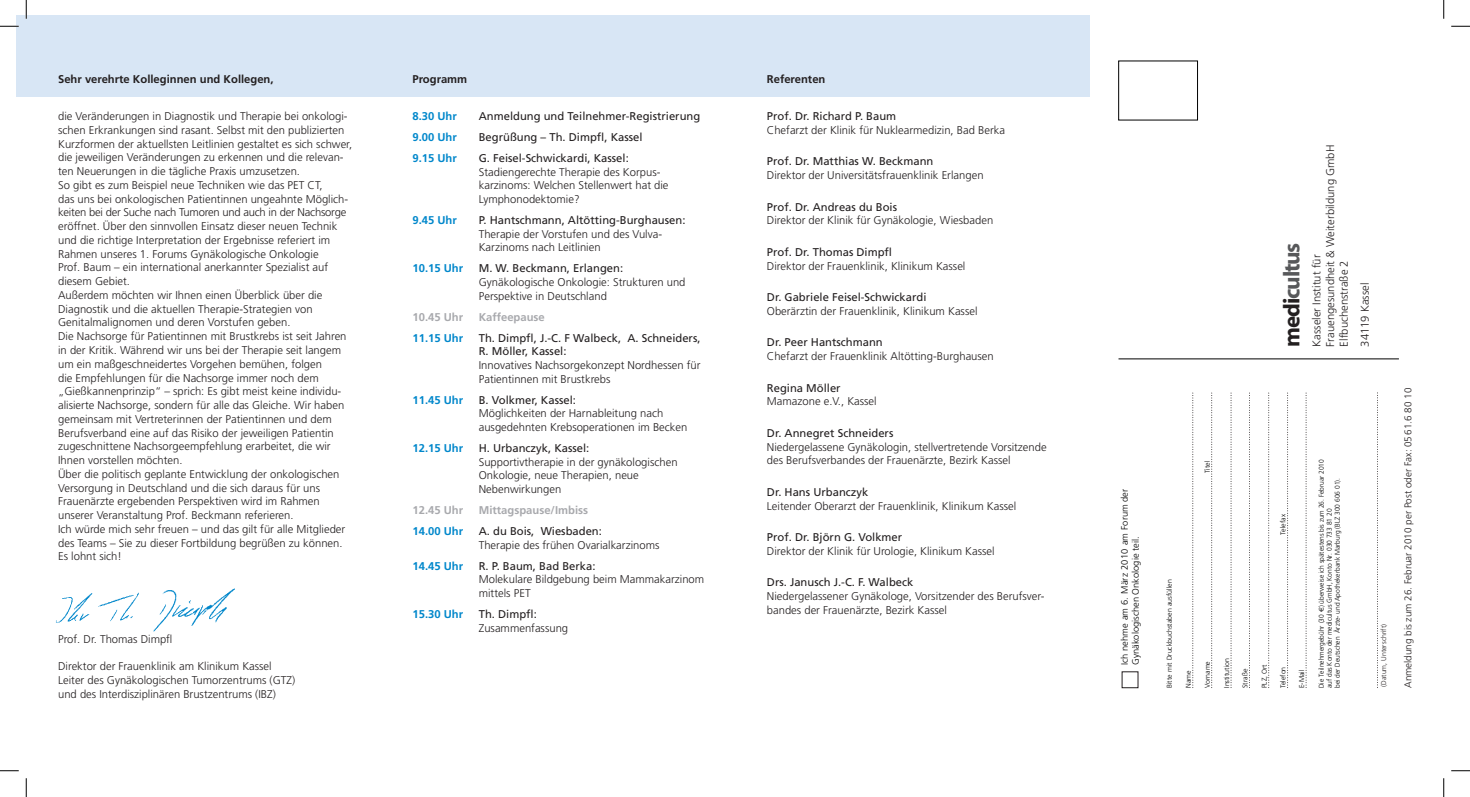
<style>
.page{position:relative;width:1470px;height:797px;background:#fff}
.page>*{position:absolute;margin:0;border:0;box-sizing:border-box;transform-origin:0 0}
.t1{font:700 23.12px "Myriad";letter-spacing:-.05em;color:#57585a}
.t2{font:300 14px/16.8px "Frutiger";color:#000}
.t3{font:300 11.25px/13.8px "Frutiger";color:#231f20}
.t4{font:11.25px/13.8px "Frutiger";color:#231f20}
.t5{font:700 11.25px "Frutiger";color:#0087cb}
.t6{font:700 11.25px "Frutiger";color:#231f20}
.t7{font:700 11.25px "Frutiger";color:#a8a9ad}
.t8{font:300 9.88px "Frutiger";color:#231e1f}
.t9{font:300 9.25px/11.1px "Frutiger";color:#000}
.t10{font:300 7px/8px "Frutiger";color:#000;scale:.95 1}
.t11{font:300 7px "Frutiger";color:#000}
.t12{font:300 7px "Frutiger";color:#231e1f}
.s1{color:#231f20}
</style>
<div class="page">
<div style="left:16px;top:16px;width:1073px;height:81px;background:#d8e6f5"></div>
<hr style="left:1118px;top:358px;width:281px;height:1px;background:#000">
<div style="left:1118px;top:61px;width:80px;height:59px;border:1px solid #000"></div>
<svg style="left:1192px;top:392px;width:1px;height:294px"></svg>
<svg style="left:1211px;top:392px;width:1px;height:294px"></svg>
<svg style="left:1231px;top:392px;width:1px;height:294px"></svg>
<svg style="left:1249px;top:392px;width:1px;height:294px"></svg>
<svg style="left:1268px;top:392px;width:1px;height:294px"></svg>
<svg style="left:1287px;top:392px;width:1px;height:294px"></svg>
<svg style="left:1306px;top:392px;width:1px;height:294px"></svg>
<svg style="left:1377px;top:392px;width:1px;height:294px"></svg>
<div style="left:1122px;top:671px;width:16px;height:17px;border:1px solid #231e1f"></div>
<img style="left:56px;top:588px;width:179px;height:44px">
<svg style="left:0;top:25px;width:19px;height:2px"></svg>
<svg style="left:1451px;top:25px;width:19px;height:2px"></svg>
<svg style="left:0;top:770px;width:19px;height:1px"></svg>
<svg style="left:1451px;top:770px;width:19px;height:1px"></svg>
<svg style="left:25px;top:0;width:2px;height:19px"></svg>
<svg style="left:25px;top:778px;width:2px;height:19px"></svg>
<svg style="left:1443px;top:0;width:1px;height:19px"></svg>
<svg style="left:1443px;top:778px;width:1px;height:19px"></svg>
<p class="t6" style="left:58px;top:72px;width:217px">Sehr verehrte Kolleginnen und Kollegen,</p>
<p class="t3" style="left:58px;top:109px;width:295px">die Veränderungen in Diagnostik und Therapie bei onkologi&shy;schen Erkrankungen sind rasant. Selbst mit den publizierten Kurzformen der aktuellsten Leitlinien gestaltet es sich schwer, die jeweiligen Veränderungen zu erkennen und die relevan&shy;ten Neuerungen in die tägliche Praxis umzusetzen.<br>So gibt es zum Beispiel neue Techniken wie das PET CT,<br>das uns bei onkologischen Patientinnen ungeahnte Möglich&shy;keiten bei der Suche nach Tumoren und auch in der Nachsorge eröffnet. Über den sinnvollen Einsatz dieser neuen Technik und die richtige Interpretation der Ergebnisse referiert im Rahmen unseres 1. Forums Gynäkologische Onkologie<br>Prof. Baum – ein international anerkannter Spezialist auf diesem Gebiet.<br>Außerdem möchten wir Ihnen einen Überblick über die Diagnostik und die aktuellen Therapie-Strategien von Genitalmalignomen und deren Vorstufen geben.<br>Die Nachsorge für Patientinnen mit Brustkrebs ist seit Jahren in der Kritik. Während wir uns bei der Therapie seit langem um ein maßgeschneidertes Vorgehen bemühen, folgen<br>die Empfehlungen für die Nachsorge immer noch dem „Gießkannenprinzip“ – sprich: Es gibt meist keine individu&shy;alisierte Nachsorge, sondern für alle das Gleiche. Wir haben gemeinsam mit Vertreterinnen der Patientinnen und dem Berufsverband eine auf das Risiko der jeweiligen Patientin zugeschnittene Nachsorgeempfehlung erarbeitet, die wir Ihnen vorstellen möchten.<br>Über die politisch geplante Entwicklung der onkologischen Versorgung in Deutschland und die sich daraus für uns Frauenärzte ergebenden Perspektiven wird im Rahmen unserer Veranstaltung Prof. Beckmann referieren.<br>Ich würde mich sehr freuen – und das gilt für alle Mitglieder des Teams – Sie zu dieser Fortbildung begrüßen zu können.<br>Es lohnt sich!</p>
<p class="t3" style="left:58px;top:632px;width:116px">Prof. Dr. Thomas Dimpfl</p>
<p class="t3" style="left:58px;top:659px;width:239px">Direktor der Frauenklinik am Klinikum Kassel<br>Leiter des Gynäkologischen Tumorzentrums (GTZ) und des Interdisziplinären Brustzentrums (IBZ)</p>
<p class="t6" style="left:412px;top:72px;width:56px">Programm</p>
<p class="t6" style="left:767px;top:72px;width:60px">Referenten</p>
<p class="t2" style="left:1284px;top:325px;width:252px;rotate:-90deg">medicultus<br>Kasseler Institut für<br>Frauengesundheit &amp; Weiterbildung GmbH</p>
<p class="t4" style="left:767px;top:109px;width:131px">Prof. Dr. Richard P. Baum</p>
<p class="t3" style="left:767px;top:123px;width:240px">Chefarzt der Klinik für Nuklearmedizin, Bad Berka</p>
<p class="t4" style="left:767px;top:154px;width:168px">Prof. Dr. Matthias W. Beckmann</p>
<p class="t3" style="left:767px;top:168px;width:218px">Direktor der Universitätsfrauenklinik Erlangen</p>
<p class="t4" style="left:767px;top:200px;width:132px">Prof. Dr. Andreas du Bois</p>
<p class="t3" style="left:767px;top:213px;width:228px">Direktor der Klinik für Gynäkologie, Wiesbaden</p>
<p class="t4" style="left:767px;top:245px;width:127px">Prof. Dr. Thomas Dimpfl</p>
<p class="t3" style="left:767px;top:259px;width:200px">Direktor der Frauenklinik, Klinikum Kassel</p>
<p class="t4" style="left:767px;top:290px;width:161px">Dr. Gabriele Feisel-Schwickardi</p>
<p class="t3" style="left:767px;top:304px;width:212px">Oberärztin der Frauenklinik, Klinikum Kassel</p>
<p class="t4" style="left:767px;top:335px;width:117px">Dr. Peer Hantschmann</p>
<p class="t3" style="left:767px;top:349px;width:228px">Chefarzt der Frauenklinik Altötting-Burghausen</p>
<p class="t4" style="left:767px;top:380px;width:75px">Regina Möller</p>
<p class="t3" style="left:767px;top:394px;width:111px">Mamazone e.V., Kassel</p>
<p class="t4" style="left:767px;top:426px;width:128px">Dr. Annegret Schneiders</p>
<p class="t3" style="left:767px;top:440px;width:281px">Niedergelassene Gynäkologin, stellvertretende Vorsitzende des Berufsverbandes der Frauenärzte, Bezirk Kassel</p>
<p class="t4" style="left:767px;top:485px;width:103px">Dr. Hans Urbanczyk</p>
<p class="t3" style="left:767px;top:498px;width:251px">Leitender Oberarzt der Frauenklinik, Klinikum Kassel</p>
<p class="t4" style="left:767px;top:530px;width:137px">Prof. Dr. Björn G. Volkmer</p>
<p class="t3" style="left:767px;top:544px;width:229px">Direktor der Klinik für Urologie, Klinikum Kassel</p>
<p class="t4" style="left:767px;top:575px;width:148px">Drs. Janusch J.-C. F. Walbeck</p>
<p class="t3" style="left:767px;top:589px;width:279px">Niedergelassener Gynäkologe, Vorsitzender des Berufsver&shy;bandes der Frauenärzte, Bezirk Kassel</p>
<p class="t5" style="left:412px;top:110px;width:46px">8.30 Uhr</p>
<p class="t4" style="left:479px;top:109px;width:223px">Anmeldung und Teilnehmer-Registrierung</p>
<p class="t5" style="left:412px;top:130px;width:46px">9.00 Uhr</p>
<p class="t4" style="left:479px;top:130px;width:165px">Begrüßung – Th. Dimpfl, Kassel</p>
<p class="t5" style="left:412px;top:151px;width:46px">9.15 Uhr</p>
<p class="t4" style="left:479px;top:151px;width:152px">G. Feisel-Schwickardi, Kassel:</p>
<p class="t3" style="left:479px;top:165px;width:191px">Stadiengerechte Therapie des Korpus&shy;karzinoms: Welchen Stellenwert hat die<br>Lymphonodektomie?</p>
<p class="t5" style="left:412px;top:213px;width:46px">9.45 Uhr</p>
<p class="t4" style="left:479px;top:213px;width:208px">P. Hantschmann, Altötting-Burghausen:</p>
<p class="t3" style="left:479px;top:227px;width:184px">Therapie der Vorstufen und des Vulva-<br>Karzinoms nach Leitlinien</p>
<p class="t5" style="left:412px;top:262px;width:52px">10.15 Uhr</p>
<p class="t4" style="left:479px;top:261px;width:146px">M. W. Beckmann, Erlangen:</p>
<p class="t3" style="left:479px;top:275px;width:208px">Gynäkologische Onkologie: Strukturen und<br>Perspektive in Deutschland</p>
<p class="t7" style="left:412px;top:310px;width:52px">10.45 Uhr</p>
<p class="t7" style="left:479px;top:310px;width:68px">Kaffeepause</p>
<p class="t5" style="left:412px;top:331px;width:52px">11.15 Uhr</p>
<p class="t4" style="left:479px;top:330px;width:223px">Th. Dimpfl, J.-C. F Walbeck, A. Schneiders,<br>R. Möller, Kassel:</p>
<p class="t3" style="left:479px;top:358px;width:223px">Innovatives Nachsorgekonzept Nordhessen für<br>Patientinnen mit Brustkrebs</p>
<p class="t5" style="left:412px;top:393px;width:52px">11.45 Uhr</p>
<p class="t4" style="left:479px;top:393px;width:99px">B. Volkmer, Kassel:</p>
<p class="t3" style="left:479px;top:406px;width:210px">Möglichkeiten der Harnableitung nach ausgedehnten Krebsoperationen im Becken</p>
<p class="t5" style="left:412px;top:441px;width:52px">12.15 Uhr</p>
<p class="t4" style="left:479px;top:441px;width:112px">H. Urbanczyk, Kassel:</p>
<p class="t3" style="left:479px;top:455px;width:200px">Supportivtherapie in der gynäkologischen<br>Onkologie, neue Therapien, neue<br>Nebenwirkungen</p>
<p class="t7" style="left:412px;top:503px;width:52px">12.45 Uhr</p>
<p class="t7" style="left:479px;top:503px;width:111px">Mittagspause/Imbiss</p>
<p class="t5" style="left:412px;top:524px;width:52px">14.00 Uhr</p>
<p class="t4" style="left:479px;top:524px;width:125px">A. du Bois, Wiesbaden:</p>
<p class="t3" style="left:479px;top:538px;width:182px">Therapie des frühen Ovarialkarzinoms</p>
<p class="t5" style="left:412px;top:559px;width:52px">14.45 Uhr</p>
<p class="t4" style="left:479px;top:558px;width:118px">R. P. Baum, Bad Berka:</p>
<p class="t3" style="left:479px;top:572px;width:227px">Molekulare Bildgebung beim Mammakarzinom mittels PET</p>
<p class="t5" style="left:412px;top:607px;width:52px">15.30 Uhr</p>
<p class="t4" style="left:479px;top:607px;width:60px">Th. Dimpfl:</p>
<p class="t3" style="left:479px;top:621px;width:91px">Zusammenfassung</p>
<p class="t3" style="left:1309px;top:346px;width:203px;rotate:-90deg">Kasseler Institut für<br>Frauengesundheit &amp; Weiterbildung GmbH<br>Elfbuchenstraße 2</p>
<h1 class="t1" style="left:1280px;top:346px;width:106px;rotate:-90deg"><span class="s1">medi</span>cultus</h1>
<p class="t10" style="left:1317px;top:688px;width:242px;rotate:-90deg">Die Teilnehmergebühr (30 ) überweise ich spätestens bis zum 26. Februar 2010 auf das Konto der medicultus GmbH, Konto Nr. 030 733 81 20<br>bei der Deutschen Ärzte- und Apothekerbank Marburg (BLZ 300 606 01).</p>
<p class="t11" style="left:1203px;top:473px;width:14px;rotate:-90deg">let iT</p>
<p class="t9" style="left:1119px;top:665px;width:178px;rotate:-90deg">Ich nehme am 6. März 2010 am Forum der<br>Gynäkologischen Onkologie teil.</p>
<p class="t11" style="left:1279px;top:534px;width:22px;rotate:-90deg">xafel eT</p>
<p class="t11" style="left:1165px;top:688px;width:110px;rotate:-90deg">Bitte mit Druckbuchstaben ausfüllen</p>
<p class="t11" style="left:1223px;top:688px;width:31px;rotate:-90deg">Institution</p>
<p class="t11" style="left:1241px;top:688px;width:21px;rotate:-90deg">Straße</p>
<p class="t11" style="left:1260px;top:688px;width:25px;rotate:-90deg">PLZ, Ort</p>
<p class="t11" style="left:1279px;top:688px;width:23px;rotate:-90deg">T nofel e</p>
<p class="t11" style="left:1184px;top:688px;width:19px;rotate:-90deg">Name</p>
<p class="t11" style="left:1203px;top:688px;width:28px;rotate:-90deg">Vor man e</p>
<p class="t11" style="left:1298px;top:688px;width:20px;rotate:-90deg">E-Mail</p>
<p class="t3" style="left:1358px;top:346px;width:65px;rotate:-90deg">34119 Kassel</p>
<p class="t12" style="left:1380px;top:687px;width:64px;rotate:-90deg">(Datum, Unterschrift)</p>
<p class="t8" style="left:1402px;top:688px;width:301px;rotate:-90deg">Anmeldung bis zum 26. Februar 2010 per Post oder Fax: 0561.6 80 10</p>
</div>
